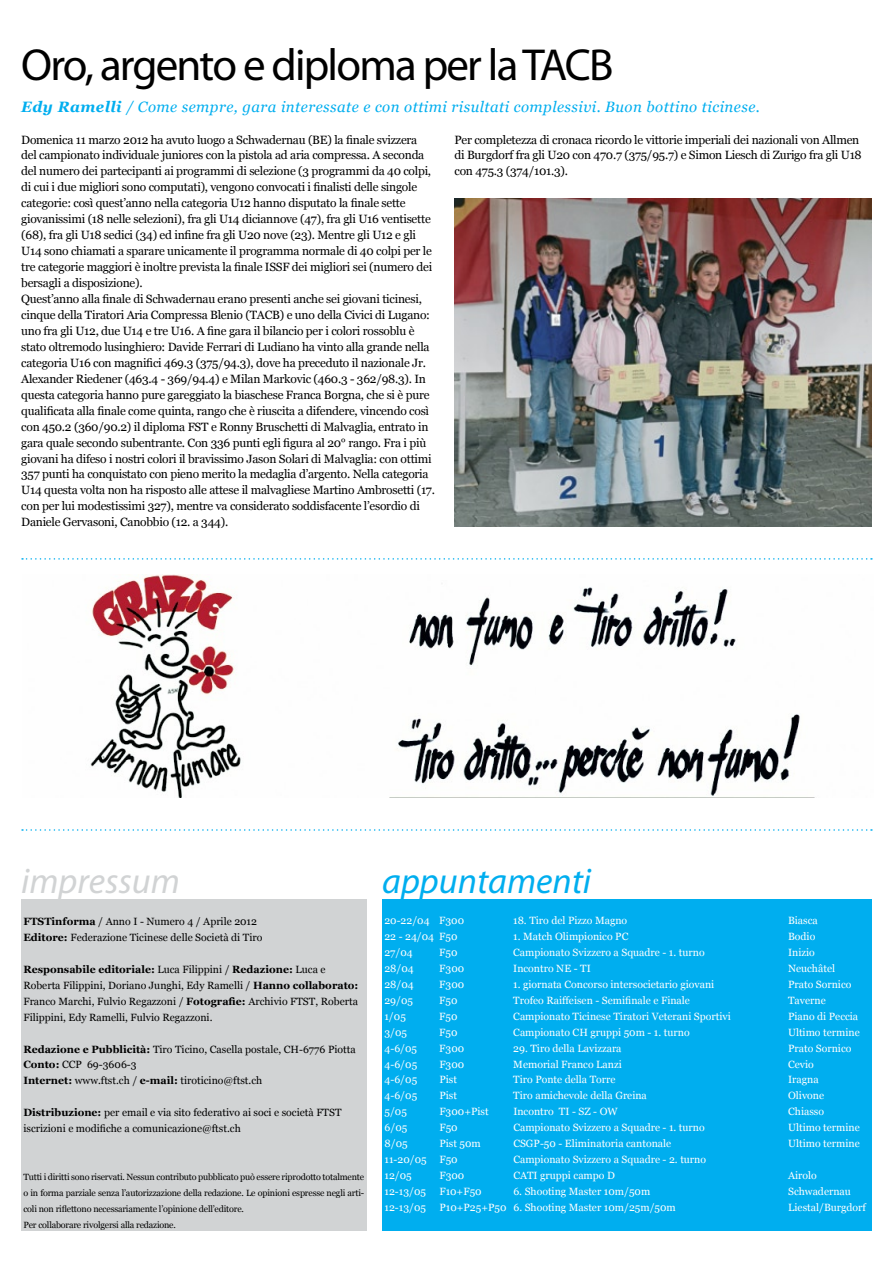
<style>
.page{position:relative;width:893px;height:1263px;background:#fff}
.page>*{position:absolute;margin:0;border:0;box-sizing:border-box;transform-origin:0 0}
.t1{font:45px "Myriad Pro";letter-spacing:-.04em;color:#000}
.t2{font:italic 36px "Myriad Pro";color:#00aeef}
.t3{font:italic 36px "Myriad Pro";color:#d1d3d4}
.t4{font:italic 15px "Georgia";letter-spacing:.03em;color:#00aeef}
.t5{font:12px/15.9px "Georgia";letter-spacing:-.02em;color:#000}
.t6{font:10.5px "Georgia";color:#fff}
.t7{font:10.5px/15.9px "Georgia";color:#000}
.t8{font:9px/15.9px "Georgia";letter-spacing:-.02em;color:#000}
.s1{font-weight:700}
</style>
<div class="page">
<div style="left:382px;top:899px;width:490px;height:332px;background:#00aeef"></div>
<div style="left:21px;top:899px;width:345px;height:332px;background:#d1d3d4"></div>
<svg style="left:22px;top:829px;width:850px;height:2px"></svg>
<img style="left:90px;top:574px;width:725px;height:224px">
<img style="left:454px;top:199px;width:418px;height:327px">
<svg style="left:22px;top:558px;width:850px;height:2px"></svg>
<h1 class="t1" style="left:21px;top:37px;width:594px">Oro, argento e diploma per la TACB</h1>
<p class="t4" style="left:21px;top:97px;width:740px"><span class="s1">Edy Ramelli</span> / Come sempre, gara interessate e con ottimi risultati complessivi. Buon bottino ticinese.</p>
<p class="t5" style="left:454px;top:132px;width:409px">Per completezza di cronaca ricordo le vittorie imperiali dei nazionali von Allmen di Burgdorf fra gli U20 con 470.7 (375/95.7) e Simon Liesch di Zurigo fra gli U18 con 475.3 (374/101.3).</p>
<p class="t5" style="left:21px;top:132px;width:415px">Domenica 11 marzo 2012 ha avuto luogo a Schwadernau (BE) la finale svizzera del campionato individuale juniores con la pistola ad aria compressa. A seconda del numero dei partecipanti ai programmi di selezione (3 programmi da 40 colpi, di cui i due migliori sono computati), vengono convocati i finalisti delle singole categorie: così quest’anno nella categoria U12 hanno disputato la finale sette giovanissimi (18 nelle selezioni), fra gli U14 diciannove (47), fra gli U16 ventisette (68), fra gli U18 sedici (34) ed infine fra gli U20 nove (23). Mentre gli U12 e gli U14 sono chiamati a sparare unicamente il programma normale di 40 colpi per le tre categorie maggiori è inoltre prevista la finale ISSF dei migliori sei (numero dei bersagli a disposizione).<br>Quest’anno alla finale di Schwadernau erano presenti anche sei giovani ticinesi, cinque della Tiratori Aria Compressa Blenio (TACB) e uno della Civici di Lugano: uno fra gli U12, due U14 e tre U16. A fine gara il bilancio per i colori rossoblu è stato oltremodo lusinghiero: Davide Ferrari di Ludiano ha vinto alla grande nella categoria U16 con magnifici 469.3 (375/94.3), dove ha preceduto il nazionale Jr.<br>Alexander Riedener (463.4 - 369/94.4) e Milan Markovic (460.3 - 362/98.3). In questa categoria hanno pure gareggiato la biaschese Franca Borgna, che si è pure qualificata alla finale come quinta, rango che è riuscita a difendere, vincendo così con 450.2 (360/90.2) il diploma FST e Ronny Bruschetti di Malvaglia, entrato in gara quale secondo subentrante. Con 336 punti egli figura al 20° rango. Fra i più giovani ha difeso i nostri colori il bravissimo Jason Solari di Malvaglia: con ottimi 357 punti ha conquistato con pieno merito la medaglia d’argento. Nella categoria U14 questa volta non ha risposto alle attese il malvagliese Martino Ambrosetti (17. con per lui modestissimi 327), mentre va considerato soddisfacente l’esordio di Daniele Gervasoni, Canobbio (12. a 344).</p>
<h2 class="t3" style="left:21px;top:859px;width:160px">impressum</h2>
<p class="t7" style="left:23px;top:913px;width:240px"><span class="s1">FTSTinforma</span> / Anno I - Numero 4 / Aprile 2012<br><span class="s1">Editore:</span> Federazione Ticinese delle Società di Tiro</p>
<p class="t7" style="left:23px;top:961px;width:337px"><span class="s1">Responsabile editoriale:</span> Luca Filippini / <span class="s1">Redazione:</span> Luca e Roberta Filippini, Doriano Junghi, Edy Ramelli / <span class="s1">Hanno collaborato:<br></span>Franco Marchi, Fulvio Regazzoni / <span class="s1">Fotografie:</span> Archivio FTST, Roberta Filippini, Edy Ramelli, Fulvio Regazzoni.</p>
<p class="t7" style="left:23px;top:1041px;width:334px"><span class="s1">Redazione e Pubblicità:</span> Tiro Ticino, Casella postale, CH-6776 Piotta<br><span class="s1">Conto:</span> CCP 69-3606-3<br><span class="s1">Internet:</span> www.ftst.ch / <span class="s1">e-mail:</span> tiroticino@ftst.ch</p>
<p class="t7" style="left:23px;top:1105px;width:320px"><span class="s1">Distribuzione:</span> per email e via sito federativo ai soci e società FTST iscrizioni e modifiche a comunicazione@ftst.ch</p>
<p class="t8" style="left:23px;top:1169px;width:342px">Tutti i diritti sono riservati. Nessun contributo pubblicato può essere riprodotto totalmente o in forma parziale senza l’autorizzazione della redazione. Le opinioni espresse negli arti&shy;coli non riflettono necessariamente l’opinione dell’editore.<br>Per collaborare rivolgersi alla redazione.</p>
<h2 class="t2" style="left:382px;top:859px;width:210px">appuntamenti</h2>
<p class="t6" style="left:384px;top:914px;width:81px">20-22/04 F300</p>
<p class="t6" style="left:513px;top:914px;width:116px">18. Tiro del Pizzo Magno</p>
<p class="t6" style="left:788px;top:914px;width:31px">Biasca</p>
<p class="t6" style="left:384px;top:930px;width:75px">22 - 24/04 F50</p>
<p class="t6" style="left:513px;top:930px;width:117px">1. Match Olimpionico PC</p>
<p class="t6" style="left:788px;top:930px;width:29px">Bodio</p>
<p class="t6" style="left:384px;top:946px;width:30px">27/04</p>
<p class="t6" style="left:439px;top:946px;width:20px">F50</p>
<p class="t6" style="left:513px;top:946px;width:193px">Campionato Svizzero a Squadre - 1. turno</p>
<p class="t6" style="left:788px;top:946px;width:28px">Inizio</p>
<p class="t6" style="left:384px;top:962px;width:31px">28/04</p>
<p class="t6" style="left:439px;top:962px;width:26px">F300</p>
<p class="t6" style="left:513px;top:962px;width:79px">Incontro NE - TI</p>
<p class="t6" style="left:788px;top:962px;width:49px">Neuchâtel</p>
<p class="t6" style="left:384px;top:978px;width:31px">28/04</p>
<p class="t6" style="left:439px;top:978px;width:26px">F300</p>
<p class="t6" style="left:513px;top:978px;width:203px">1. giornata Concorso intersocietario giovani</p>
<p class="t6" style="left:788px;top:978px;width:65px">Prato Sornico</p>
<p class="t6" style="left:384px;top:994px;width:30px">29/05</p>
<p class="t6" style="left:439px;top:994px;width:20px">F50</p>
<p class="t6" style="left:513px;top:994px;width:178px">Trofeo Raiffeisen - Semifinale e Finale</p>
<p class="t6" style="left:788px;top:994px;width:39px">Taverne</p>
<p class="t6" style="left:384px;top:1010px;width:23px">1/05</p>
<p class="t6" style="left:439px;top:1010px;width:20px">F50</p>
<p class="t6" style="left:513px;top:1010px;width:219px">Campionato Ticinese Tiratori Veterani Sportivi</p>
<p class="t6" style="left:788px;top:1010px;width:72px">Piano di Peccia</p>
<p class="t6" style="left:384px;top:1026px;width:24px">3/05</p>
<p class="t6" style="left:439px;top:1026px;width:20px">F50</p>
<p class="t6" style="left:513px;top:1026px;width:178px">Campionato CH gruppi 50m - 1. turno</p>
<p class="t6" style="left:788px;top:1026px;width:73px">Ultimo termine</p>
<p class="t6" style="left:384px;top:1041px;width:34px">4-6/05</p>
<p class="t6" style="left:439px;top:1041px;width:26px">F300</p>
<p class="t6" style="left:513px;top:1041px;width:110px">29. Tiro della Lavizzara</p>
<p class="t6" style="left:788px;top:1041px;width:65px">Prato Sornico</p>
<p class="t6" style="left:384px;top:1057px;width:34px">4-6/05</p>
<p class="t6" style="left:439px;top:1057px;width:26px">F300</p>
<p class="t6" style="left:513px;top:1057px;width:110px">Memorial Franco Lanzi</p>
<p class="t6" style="left:788px;top:1057px;width:27px">Cevio</p>
<p class="t6" style="left:384px;top:1073px;width:34px">4-6/05</p>
<p class="t6" style="left:439px;top:1073px;width:19px">Pist</p>
<p class="t6" style="left:513px;top:1073px;width:104px">Tiro Ponte della Torre</p>
<p class="t6" style="left:788px;top:1073px;width:32px">Iragna</p>
<p class="t6" style="left:384px;top:1089px;width:34px">4-6/05</p>
<p class="t6" style="left:439px;top:1089px;width:19px">Pist</p>
<p class="t6" style="left:513px;top:1089px;width:135px">Tiro amichevole della Greina</p>
<p class="t6" style="left:788px;top:1089px;width:38px">Olivone</p>
<p class="t6" style="left:384px;top:1105px;width:24px">5/05</p>
<p class="t6" style="left:439px;top:1105px;width:51px">F300+Pist</p>
<p class="t6" style="left:513px;top:1105px;width:106px">Incontro TI - SZ - OW</p>
<p class="t6" style="left:788px;top:1105px;width:37px">Chiasso</p>
<p class="t6" style="left:384px;top:1121px;width:24px">6/05</p>
<p class="t6" style="left:439px;top:1121px;width:20px">F50</p>
<p class="t6" style="left:513px;top:1121px;width:193px">Campionato Svizzero a Squadre - 1. turno</p>
<p class="t6" style="left:788px;top:1121px;width:73px">Ultimo termine</p>
<p class="t6" style="left:385px;top:1137px;width:25px">8/05</p>
<p class="t6" style="left:439px;top:1137px;width:43px">Pist 50m</p>
<p class="t6" style="left:513px;top:1137px;width:159px">CSGP-50 - Eliminatoria cantonale</p>
<p class="t6" style="left:788px;top:1137px;width:73px">Ultimo termine</p>
<p class="t6" style="left:385px;top:1153px;width:75px">11-20/05 F50</p>
<p class="t6" style="left:513px;top:1153px;width:194px">Campionato Svizzero a Squadre - 2. turno</p>
<p class="t6" style="left:385px;top:1169px;width:29px">12/05</p>
<p class="t6" style="left:439px;top:1169px;width:26px">F300</p>
<p class="t6" style="left:513px;top:1169px;width:103px">CATI gruppi campo D</p>
<p class="t6" style="left:788px;top:1169px;width:30px">Airolo</p>
<p class="t6" style="left:385px;top:1185px;width:43px">12-13/05</p>
<p class="t6" style="left:439px;top:1185px;width:44px">F10+F50</p>
<p class="t6" style="left:513px;top:1185px;width:138px">6. Shooting Master 10m/50m</p>
<p class="t6" style="left:788px;top:1185px;width:64px">Schwadernau</p>
<p class="t6" style="left:385px;top:1201px;width:43px">12-13/05</p>
<p class="t6" style="left:439px;top:1201px;width:238px">P10+P25+P50 6. Shooting Master 10m/25m/50m</p>
<p class="t6" style="left:788px;top:1201px;width:79px">Liestal/Burgdorf</p>
</div>
